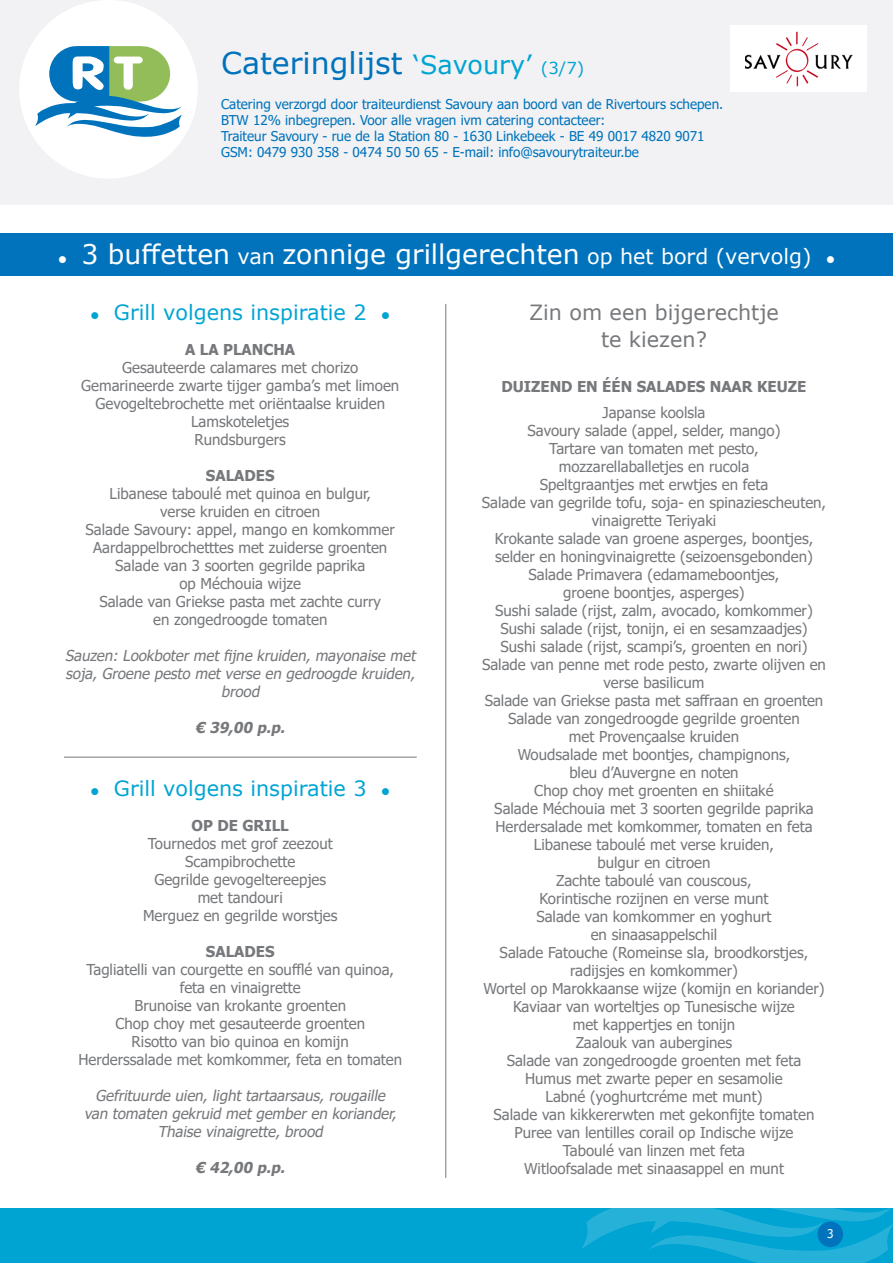
<style>
.page{position:relative;width:893px;height:1263px;background:#fff}
.page>*{position:absolute;margin:0;border:0;box-sizing:border-box;transform-origin:0 0}
.t1{font:30px "Verdana";color:#0073bc}
.t2{font:27px "Verdana";color:#fff}
.t3{font:21px "Verdana";color:#00a4d3}
.t4{font:21px/27px "Verdana";color:#76787b;text-align:center}
.t5{font:15px/18px "Tahoma";color:#76787b;text-align:center}
.t6{font:italic 15px/18px "Tahoma";color:#76787b;text-align:center}
.t7{font:700 15px "Tahoma";color:#76787b}
.t8{font:italic 700 15px "Tahoma";color:#76787b}
.t9{font:13.5px/16.2px "Tahoma";color:#0073bc}
.t10{font:12px "Tahoma";color:#fff}
.s1{font-size:25.5px;color:#00a4d3}
.s2{font-size:16.5px;color:#00a4d3}
.s3{font-size:21px}
</style>
<div class="page">
<div style="left:0;top:0;width:893px;height:204px;background:#f2f2f4"></div>
<div style="left:0;top:1209px;width:893px;height:54px;background:#00a4d3"></div>
<svg style="left:582px;top:1208px;width:310px;height:55px"></svg>
<div style="left:817px;top:1221px;width:26px;height:26px;background:#0073bc;border-radius:50%"></div>
<div style="left:19px;top:0;width:179px;height:179px;background:#fff;border-radius:50%"></div>
<svg style="left:35px;top:46px;width:147px;height:91px"></svg>
<div style="left:730px;top:25px;width:137px;height:67px;background:#fff"></div>
<img style="left:745px;top:32px;width:107px;height:54px">
<div style="left:0;top:234px;width:893px;height:42px;background:#0073bc"></div>
<hr style="left:64px;top:757px;width:353px;height:1px;background:#76787b">
<hr style="left:446px;top:304px;width:1px;height:874px;background:#76787b">
<p class="t1" style="left:221px;top:42px;width:365px">Cateringlijst <span class="s1">‘Savoury’</span> <span class="s2">(3/7)</span></p>
<p class="t9" style="left:221px;top:97px;width:504px">Catering verzorgd door traiteurdienst Savoury aan boord van de Rivertours schepen.</p>
<p class="t9" style="left:221px;top:113px;width:485px">BTW 12% inbegrepen. Voor alle vragen ivm catering contacteer:<br>Traiteur Savoury - rue de la Station 80 - 1630 Linkebeek - BE 49 0017 4820 9071</p>
<p class="t9" style="left:221px;top:145px;width:419px">GSM: 0479 930 358 - 0474 50 50 65 - E-mail: info@savourytraiteur.be</p>
<p class="t2" style="left:58px;top:236px;width:778px">● 3 buffetten <span class="s3">van</span> zonnige grillgerechten <span class="s3">op het bord (vervolg)</span> ●</p>
<p class="t3" style="left:90px;top:298px;width:301px">● Grill volgens inspiratie 2 ●</p>
<p class="t7" style="left:185px;top:339px;width:111px">A LA PLANCHA</p>
<p class="t5" style="left:81px;top:359px;width:320px">Gesauteerde calamares met chorizo<br>Gemarineerde zwarte tijger gamba’s met limoen<br>Gevogeltebrochette met oriëntaalse kruiden<br>Lamskoteletjes<br>Rundsburgers</p>
<p class="t7" style="left:206px;top:465px;width:70px">SALADES</p>
<p class="t5" style="left:110px;top:485px;width:263px">Libanese taboulé met quinoa en bulgur, verse kruiden en citroen</p>
<p class="t5" style="left:86px;top:521px;width:311px">Salade Savoury: appel, mango en komkommer</p>
<p class="t5" style="left:93px;top:539px;width:296px">Aardappelbrochetttes met zuiderse groenten</p>
<p class="t5" style="left:115px;top:557px;width:252px">Salade van 3 soorten gegrilde paprika op Méchouia wijze</p>
<p class="t5" style="left:99px;top:593px;width:283px">Salade van Griekse pasta met zachte curry en zongedroogde tomaten</p>
<p class="t6" style="left:65px;top:647px;width:356px">Sauzen:Lookbotermetfij ne kruiden,mayonaise met soja,Groene pesto metverse en gedroogde kruiden, brood</p>
<p class="t8" style="left:195px;top:717px;width:95px">€ 39,00 p.p.</p>
<p class="t4" style="left:529px;top:299px;width:251px">Zin om een bijgerechtje te kiezen?</p>
<p class="t7" style="left:501px;top:376px;width:306px">DUIZEND EN ÉÉN SALADES NAAR KEUZE</p>
<p class="t5" style="left:602px;top:404px;width:104px">Japanse koolsla</p>
<p class="t5" style="left:528px;top:422px;width:254px">Savoury salade (appel, selder, mango)</p>
<p class="t5" style="left:549px;top:440px;width:211px">Tartare van tomaten met pesto, mozzarellaballetjes en rucola</p>
<p class="t5" style="left:540px;top:476px;width:230px">Speltgraantjes met erwtjes en feta</p>
<p class="t5" style="left:482px;top:494px;width:346px">Salade van gegrilde tofu, soja- en spinaziescheuten, vinaigrette Teriyaki</p>
<p class="t5" style="left:495px;top:530px;width:320px;text-align:left">Krokante salade van groene asperges, boontjes, selder en honingvinaigrette (seizoensgebonden)</p>
<p class="t5" style="left:528px;top:566px;width:252px">Salade Primavera (edamameboontjes, groene boontjes, asperges)</p>
<p class="t5" style="left:495px;top:602px;width:319px">Sushi salade (rijst, zalm, avocado, komkommer)</p>
<p class="t5" style="left:500px;top:620px;width:309px">Sushi salade (rijst, tonijn, ei en sesamzaadjes)</p>
<p class="t5" style="left:501px;top:638px;width:308px">Sushi salade (rijst, scampi’s, groenten en nori)</p>
<p class="t5" style="left:482px;top:656px;width:345px">Salade van penne met rode pesto, zwarte olijven en verse basilicum</p>
<p class="t5" style="left:485px;top:692px;width:340px">Salade van Griekse pasta met saffraan en groenten</p>
<p class="t5" style="left:508px;top:710px;width:293px">Salade van zongedroogde gegrilde groenten met Provençaalse kruiden</p>
<p class="t5" style="left:518px;top:746px;width:274px">Woudsalade met boontjes, champignons, bleu d’Auvergne en noten</p>
<p class="t5" style="left:534px;top:782px;width:241px">Chop choy met groenten en shiitaké</p>
<p class="t5" style="left:494px;top:800px;width:321px">Salade Méchouia met 3 soorten gegrilde paprika</p>
<p class="t5" style="left:495px;top:818px;width:319px">Herdersalade met komkommer, tomaten en feta</p>
<p class="t5" style="left:534px;top:836px;width:242px">Libanese taboulé met verse kruiden, bulgur en citroen</p>
<p class="t5" style="left:539px;top:872px;width:231px">Zachte taboulé van couscous,<br>Korintische rozijnen en verse munt</p>
<p class="t5" style="left:536px;top:908px;width:237px">Salade van komkommer en yoghurt en sinaasappelschil</p>
<p class="t5" style="left:500px;top:944px;width:310px">Salade Fatouche (Romeinse sla, broodkorstjes, radijsjes en komkommer)</p>
<p class="t5" style="left:483px;top:980px;width:343px">Wortel op Marokkaanse wijze (komijn en koriander)</p>
<p class="t5" style="left:513px;top:998px;width:283px">Kaviaar van worteltjes op Tunesische wijze met kappertjes en tonijn</p>
<p class="t5" style="left:576px;top:1034px;width:158px">Zaalouk van aubergines</p>
<p class="t5" style="left:507px;top:1052px;width:296px">Salade van zongedroogde groenten met feta</p>
<p class="t5" style="left:525px;top:1070px;width:259px">Humus met zwarte peper en sesamolie</p>
<p class="t5" style="left:546px;top:1088px;width:218px">Labné (yoghurtcréme met munt)</p>
<p class="t5" style="left:494px;top:1106px;width:322px">Salade van kikkererwten met gekonfijte tomaten</p>
<p class="t5" style="left:514px;top:1124px;width:281px">Puree van lentilles corail op Indische wijze</p>
<p class="t5" style="left:563px;top:1142px;width:184px">Taboulé van linzen met feta</p>
<p class="t5" style="left:524px;top:1160px;width:262px">Witloofsalade met sinaasappel en munt</p>
<p class="t3" style="left:90px;top:774px;width:301px">● Grill volgens inspiratie 3 ●</p>
<p class="t7" style="left:192px;top:815px;width:99px">OP DE GRILL</p>
<p class="t5" style="left:148px;top:835px;width:187px">Tournedos met grof zeezout</p>
<p class="t5" style="left:185px;top:853px;width:112px">Scampibrochette</p>
<p class="t5" style="left:154px;top:871px;width:173px">Gegrilde gevogeltereepjes met tandouri</p>
<p class="t5" style="left:143px;top:907px;width:196px">Merguez en gegrilde worstjes</p>
<p class="t7" style="left:206px;top:941px;width:70px">SALADES</p>
<p class="t5" style="left:86px;top:961px;width:309px">Tagliatelli van courgette en soufflé van quinoa, feta en vinaigrette</p>
<p class="t5" style="left:134px;top:997px;width:213px">Brunoise van krokante groenten</p>
<p class="t5" style="left:115px;top:1015px;width:251px">Chop choy met gesauteerde groenten</p>
<p class="t5" style="left:132px;top:1033px;width:219px">Risotto van bio quinoa en komijn</p>
<p class="t5" style="left:78px;top:1051px;width:325px">Herderssalade met komkommer, feta en tomaten</p>
<p class="t6" style="left:84px;top:1087px;width:318px">Gefrituurde uien,lighttartaarsaus,rougaille van tomaten gekruid metgemberen koriander,<br>Thaise vinaigrette,brood</p>
<p class="t8" style="left:195px;top:1157px;width:95px">€ 42,00 p.p.</p>
<p class="t10" style="left:827px;top:1225px;width:8px">3</p>
</div>
